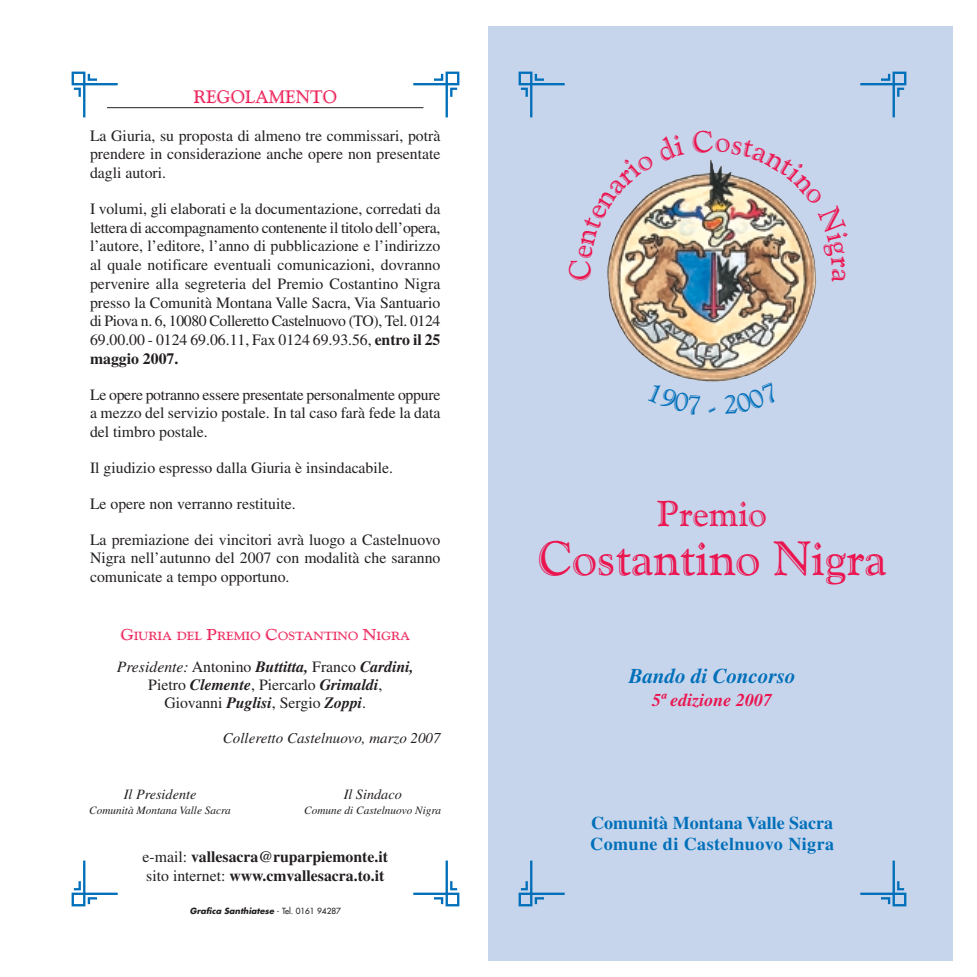
<style>
.page{position:relative;width:977px;height:977px;background:#fff}
.page>*{position:absolute;margin:0;border:0;box-sizing:border-box;transform-origin:0 0}
.t1{font:48px "Goudy Handtooled BT";color:#eb1550}
.t2{font:36px "Goudy Handtooled BT";color:#eb1550}
.t3{font:italic 700 21px "Times";color:#006fb9}
.t4{font:700 18px/21.6px "Times";color:#006fb9}
.t5{font:italic 700 18px "Times";color:#eb1550}
.t6{font:18px "Goudy Handtooled BT";color:#eb1550}
.t7{font:15.75px/18.8px "Times";color:#231f20;text-align:justify}
.t8{font:700 15.75px/18.8px "Times";color:#231f20}
.t9{font:italic 15px "Times";color:#231f20}
.t10{font:italic 14.25px "Times";color:#231f20}
.t11{font:11.85px "Goudy Handtooled BT";color:#eb1550;scale:1.1 1}
.t12{font:italic 11.25px "Times";color:#231f20}
.t13{font:italic 700 8.25px "Futura";color:#231f20}
.s1{font-weight:700}
.s2{font-size:15.75px}
.s3{font-style:italic}
.s4{font-weight:700;font-style:italic}
.s5{font-weight:400}
.s6{font-weight:400;font-style:normal}
</style>
<div class="page">
<div style="left:488px;top:26px;width:464px;height:934px;background:#c7d5ec"></div>
<hr style="left:107px;top:107px;width:316px;height:1px;background:#231f20">
<img style="left:71px;top:71px;width:46px;height:46px">
<img style="left:413px;top:72px;width:46px;height:46px">
<img style="left:71px;top:860px;width:46px;height:46px">
<img style="left:414px;top:860px;width:45px;height:46px">
<img style="left:518px;top:72px;width:46px;height:46px">
<img style="left:860px;top:72px;width:46px;height:46px">
<img style="left:518px;top:860px;width:46px;height:46px">
<img style="left:860px;top:860px;width:46px;height:46px">
<img style="left:607px;top:175px;width:209px;height:206px">
<img style="left:607px;top:175px;width:77px;height:106px">
<img style="left:692px;top:159px;width:124px;height:123px">
<p class="t6" style="left:193px;top:90px;width:145px">REGOLAMENTO</p>
<p class="t7" style="left:90px;top:127px;width:352px">La Giuria, su proposta di almeno tre commissari, potrà prendere in considerazione anche opere non presentate dagli autori.</p>
<p class="t7" style="left:90px;top:201px;width:352px">I volumi, gli elaborati e la documentazione, corredati da lettera di accompagnamento contenente il titolo dell’opera, l’autore, l’editore, l’anno di pubblicazione e l’indirizzo al quale notificare eventuali comunicazioni, dovranno pervenire alla segreteria del Premio Costantino Nigra presso la Comunità Montana Valle Sacra, Via Santuario di Piova n. 6, 10080 Colleretto Castelnuovo (TO), Tel. 0124<br>69.00.00 - 0124 69.06.11, Fax 0124 69.93.56, <span class="s1">entro il 25 maggio 2007.</span></p>
<p class="t7" style="left:90px;top:386px;width:352px">Le opere potranno essere presentate personalmente oppure a mezzo del servizio postale. In tal caso farà fede la data del timbro postale.</p>
<p class="t7" style="left:90px;top:460px;width:305px">Il giudizio espresso dalla Giuria è insindacabile.</p>
<p class="t7" style="left:90px;top:495px;width:207px">Le opere non verranno restituite.</p>
<p class="t7" style="left:90px;top:531px;width:352px">La premiazione dei vincitori avrà luogo a Castelnuovo Nigra nell’autunno del 2007 con modalità che saranno comunicate a tempo opportuno.</p>
<p class="t11" style="left:120px;top:631px;width:265px"><span class="s2">G</span>IURIA DEL <span class="s2">P</span>REMIO <span class="s2">C</span>OSTANTINO <span class="s2">N</span>IGRA</p>
<p class="t7" style="left:117px;top:659px;width:298px;line-height:18px;text-align:center"><span class="s3">Presidente:</span> Antonino <span class="s4">Buttitta,</span> Franco <span class="s4">Cardini,<br></span>Pietro <span class="s4">Clemente</span>, Piercarlo <span class="s4">Grimaldi</span>,<br>Giovanni <span class="s4">Puglisi</span>, Sergio <span class="s4">Zoppi</span>.</p>
<p class="t9" style="left:223px;top:732px;width:219px">Colleretto Castelnuovo, marzo 2007</p>
<p class="t10" style="left:124px;top:789px;width:74px">Il Presidente</p>
<p class="t12" style="left:89px;top:806px;width:143px">Comunità Montana Valle Sacra</p>
<p class="t10" style="left:344px;top:788px;width:60px">Il Sindaco</p>
<p class="t12" style="left:304px;top:805px;width:138px">Comune di Castelnuovo Nigra</p>
<p class="t8" style="left:143px;top:848px;width:247px"><span class="s5">e-mail:</span> vallesacra@ruparpiemonte.it <span class="s5">sito internet:</span> www.cmvallesacra.to.it</p>
<p class="t13" style="left:190px;top:906px;width:153px">Grafica Santhiatese <span class="s6">- Tel. 0161 94287</span></p>
<h2 class="t2" style="left:657px;top:500px;width:111px">Premio</h2>
<h1 class="t1" style="left:537px;top:540px;width:350px">Costantino Nigra</h1>
<h3 class="t3" style="left:628px;top:668px;width:168px">Bando di Concorso</h3>
<p class="t5" style="left:652px;top:693px;width:121px">5ª edizione 2007</p>
<p class="t4" style="left:590px;top:813px;width:245px">Comunità Montana Valle Sacra<br>Comune di Castelnuovo Nigra</p>
</div>
